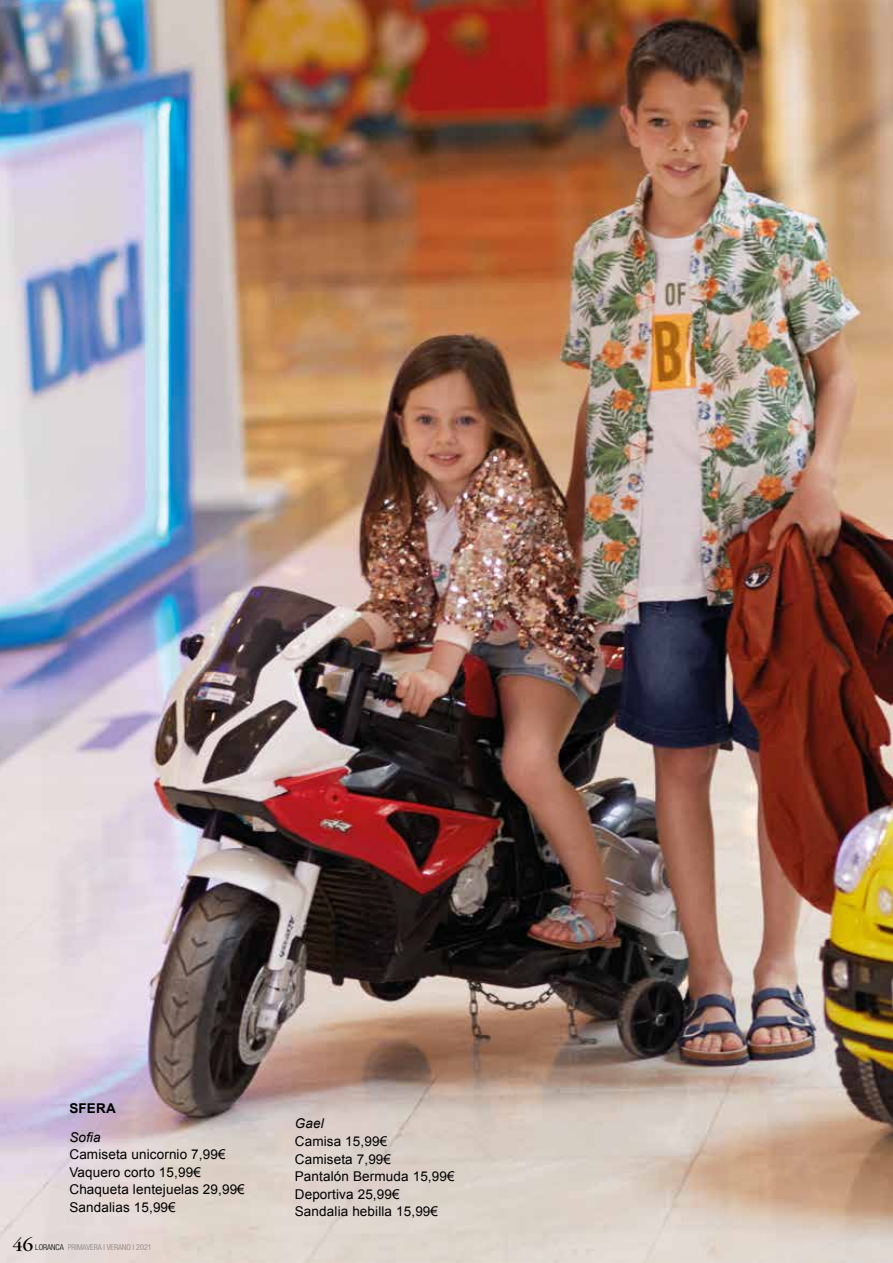
<style>
.page{position:relative;width:893px;height:1263px;background:#fff}
.page>*{position:absolute;margin:0;border:0;box-sizing:border-box;transform-origin:0 0}
.t1{font:19.5px "Garamond";color:#000}
.t2{font:13.5px/17.5px "Arial";letter-spacing:.01em;color:#000}
.t3{font:italic 13.5px "Arial";letter-spacing:.01em;color:#000}
.t4{font:700 13.5px "Arial";letter-spacing:.01em;color:#000}
.t5{font:300 condensed 8.1px "Helvetica Neue LT Pro";color:#929292}
.s1{color:#000}
</style>
<div class="page">
<img style="left:0;top:0;width:893px;height:1263px">
<p class="t4" style="left:69px;top:1099px;width:48px">SFERA</p>
<p class="t3" style="left:69px;top:1128px;width:33px">Sofia</p>
<p class="t2" style="left:69px;top:1146px;width:177px">Camiseta unicornio 7,99€<br>Vaquero corto 15,99€<br>Chaqueta lentejuelas 29,99€<br>Sandalias 15,99€</p>
<h1 class="t1" style="left:12px;top:1235px;width:22px">46</h1>
<p class="t5" style="left:35px;top:1242px;width:118px"><span class="s1">LORANCA</span> PRIMAVERA I VERANO I 2021</p>
<p class="t3" style="left:295px;top:1115px;width:30px">Gael</p>
<p class="t2" style="left:295px;top:1132px;width:161px">Camisa 15,99€<br>Camiseta 7,99€<br>Pantalón Bermuda 15,99€<br>Deportiva 25,99€<br>Sandalia hebilla 15,99€</p>
</div>
